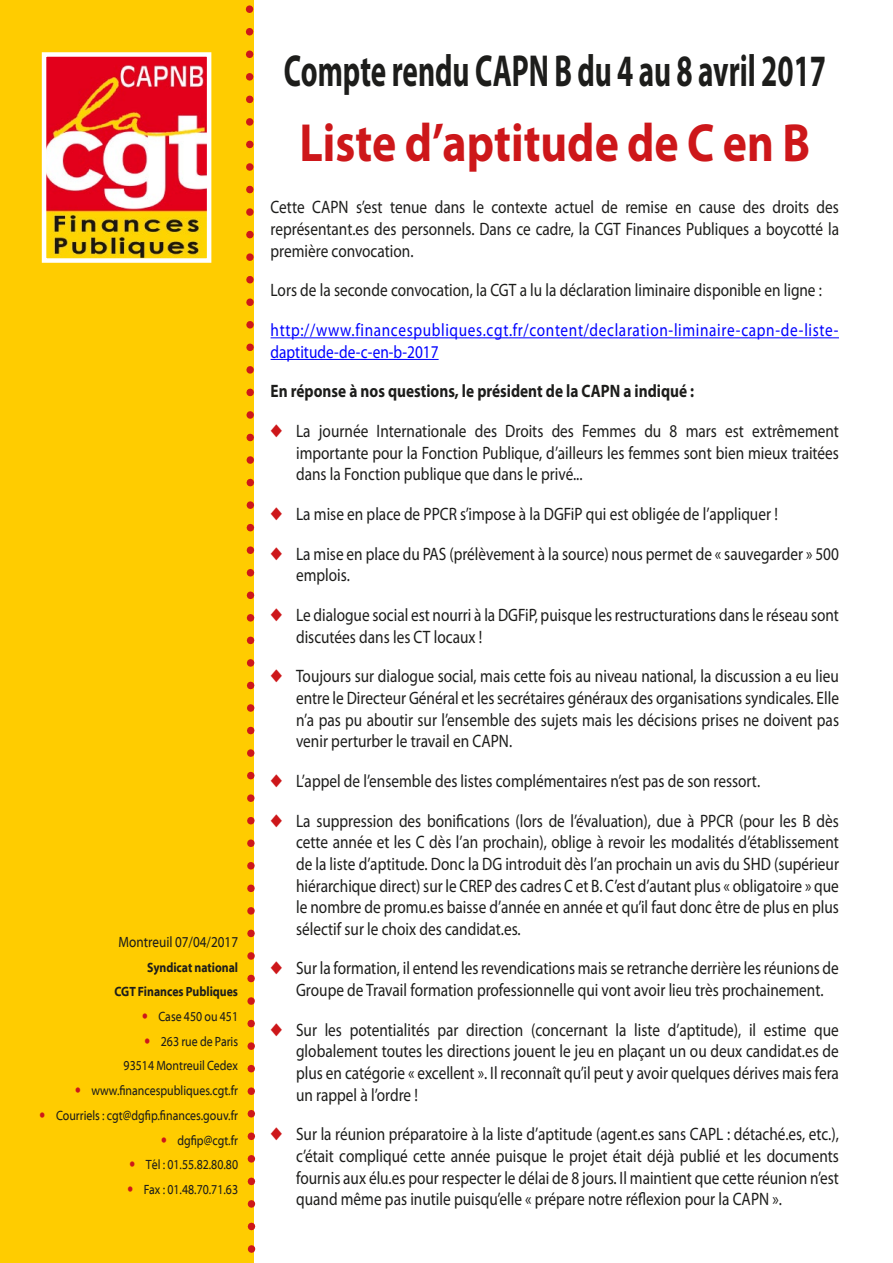
<style>
.page{position:relative;width:893px;height:1263px;background:#fff}
.page>*{position:absolute;margin:0;border:0;box-sizing:border-box;transform-origin:0 0}
.t1{font:700 54px "Myriad Pro";color:#cd171a;scale:.85 1}
.t2{font:700 45px "Myriad Pro";color:#1d1d1b;scale:.65 1}
.Normal__Web{font:18px/21.6px "Myriad Pro";color:#1d1d1b;text-align:justify;scale:.85 1}
.Normal__Web-2{font:18px/21.6px "Myriad Pro";letter-spacing:.04em;color:#00f;scale:.85 1}
.Normal__Web-3{font:700 18px "Myriad Pro";color:#1d1d1b;scale:.85 1}
.t3{font:15px "Myriad Web Pro";color:#1d1d1b;scale:.85 1}
.t4{font:13.5px "Myriad Web Pro";color:#1d1d1b;scale:.85 1}
.t5{font:700 13.5px "Myriad Web Pro";color:#1d1d1b;scale:.85 1}
.s1{color:#cd171a}
</style>
<div class="page">
<div style="left:0;top:0;width:254px;height:1263px;background:#fc0"></div>
<svg style="left:245px;top:5px;width:11px;height:1248px"></svg>
<img style="left:47px;top:57px;width:159px;height:201px">
<div style="left:42px;top:52px;width:169px;height:211px;border:4px solid #fff"></div>
<hr style="left:271px;top:337px;width:568px;height:1px;background:#00f">
<hr style="left:271px;top:359px;width:168px;height:1px;background:#00f">
<p class="t3" style="left:119px;top:934px;width:142px">Montreuil 07/04/2017</p>
<p class="t5" style="left:147px;top:960px;width:109px">Syndicat national</p>
<p class="t5" style="left:114px;top:984px;width:147px">CGT Finances Publiques</p>
<p class="t4" style="left:158px;top:1009px;width:95px">Case 450 ou 451</p>
<p class="t4" style="left:161px;top:1034px;width:92px">263 rue de Paris</p>
<p class="t4" style="left:124px;top:1059px;width:136px">93514 Montreuil Cedex</p>
<p class="t4" style="left:91px;top:1083px;width:174px">www.financespubliques.cgt.fr</p>
<p class="t4" style="left:56px;top:1108px;width:216px">Courriels : cgt@dgfip.finances.gouv.fr</p>
<p class="t4" style="left:177px;top:1133px;width:73px">dgfip@cgt.fr</p>
<p class="t4" style="left:146px;top:1157px;width:110px">Tél : 01.55.82.80.80</p>
<p class="t4" style="left:144px;top:1182px;width:112px">Fax : 01.48.70.71.63</p>
<p class="t2" style="left:284px;top:41px;width:836px">Compte rendu CAPN B du 4 au 8 avril 2017</p>
<p class="t1" style="left:299px;top:108px;width:602px">Liste d’aptitude de C en B</p>
<p class="Normal__Web" style="left:271px;top:196px;width:670px">Cette CAPN s’est tenue dans le contexte actuel de remise en cause des droits des représentant.es des personnels. Dans ce cadre, la CGT Finances Publiques a boycotté la première convocation.</p>
<p class="Normal__Web" style="left:271px;top:279px;width:650px">Lors de la seconde convocation, la CGT a lu la déclaration liminaire disponible en ligne :</p>
<p class="Normal__Web-2" style="left:271px;top:319px;width:670px">http://www.financespubliques.cgt.fr/content/declaration-liminaire-capn-de-liste&shy;daptitude-de-c-en-b-2017</p>
<p class="Normal__Web-3" style="left:271px;top:380px;width:500px">En réponse à nos questions, le président de la CAPN a indiqué :</p>
<p class="Normal__Web" style="left:296px;top:420px;width:640px;text-indent:-26px"><span class="s1">◆</span> La journée Internationale des Droits des Femmes du 8 mars est extrêmement importante pour la Fonction Publique, d’ailleurs les femmes sont bien mieux traitées dans la Fonction publique que dans le privé...</p>
<p class="Normal__Web" style="left:271px;top:503px;width:598px"><span class="s1">◆</span> La mise en place de PPCR s’impose à la DGFiP qui est obligée de l’appliquer !</p>
<p class="Normal__Web" style="left:296px;top:543px;width:640px;text-indent:-26px"><span class="s1">◆</span> La mise en place du PAS (prélèvement à la source) nous permet de « sauvegarder » 500 emplois.</p>
<p class="Normal__Web" style="left:296px;top:604px;width:640px;text-indent:-26px"><span class="s1">◆</span> Le dialogue social est nourri à la DGFiP, puisque les restructurations dans le réseau sont discutées dans les CT locaux !</p>
<p class="Normal__Web" style="left:296px;top:665px;width:640px;text-indent:-26px"><span class="s1">◆</span> Toujours sur dialogue social, mais cette fois au niveau national, la discussion a eu lieu entre le Directeur Général et les secrétaires généraux des organisations syndicales. Elle n’a pas pu aboutir sur l’ensemble des sujets mais les décisions prises ne doivent pas venir perturber le travail en CAPN.</p>
<p class="Normal__Web" style="left:271px;top:770px;width:577px"><span class="s1">◆</span> L’appel de l’ensemble des listes complémentaires n’est pas de son ressort.</p>
<p class="Normal__Web" style="left:296px;top:810px;width:640px;text-indent:-26px"><span class="s1">◆</span> La suppression des bonifications (lors de l’évaluation), due à PPCR (pour les B dès cette année et les C dès l’an prochain), oblige à revoir les modalités d’établissement de la liste d’aptitude. Donc la DG introduit dès l’an prochain un avis du SHD (supérieur hiérarchique direct) sur le CREP des cadres C et B. C’est d’autant plus « obligatoire » que le nombre de promu.es baisse d’année en année et qu’il faut donc être de plus en plus sélectif sur le choix des candidat.es.</p>
<p class="Normal__Web" style="left:271px;top:957px;width:670px;text-align:center"><span class="s1">◆</span> Sur la formation, il entend les revendications mais se retranche derrière les réunions de<br>Groupe de Travail formation professionnelle qui vont avoir lieu très prochainement.</p>
<p class="Normal__Web" style="left:296px;top:1019px;width:640px;text-indent:-26px"><span class="s1">◆</span> Sur les potentialités par direction (concernant la liste d’aptitude), il estime que globalement toutes les directions jouent le jeu en plaçant un ou deux candidat.es de plus en catégorie « excellent ». Il reconnaît qu’il peut y avoir quelques dérives mais fera un rappel à l’ordre !</p>
<p class="Normal__Web" style="left:296px;top:1123px;width:640px;text-indent:-26px"><span class="s1">◆</span> Sur la réunion préparatoire à la liste d’aptitude (agent.es sans CAPL : détaché.es, etc.), c’était compliqué cette année puisque le projet était déjà publié et les documents fournis aux élu.es pour respecter le délai de 8 jours. Il maintient que cette réunion n’est quand même pas inutile puisqu’elle « prépare notre réflexion pour la CAPN ».</p>
</div>
